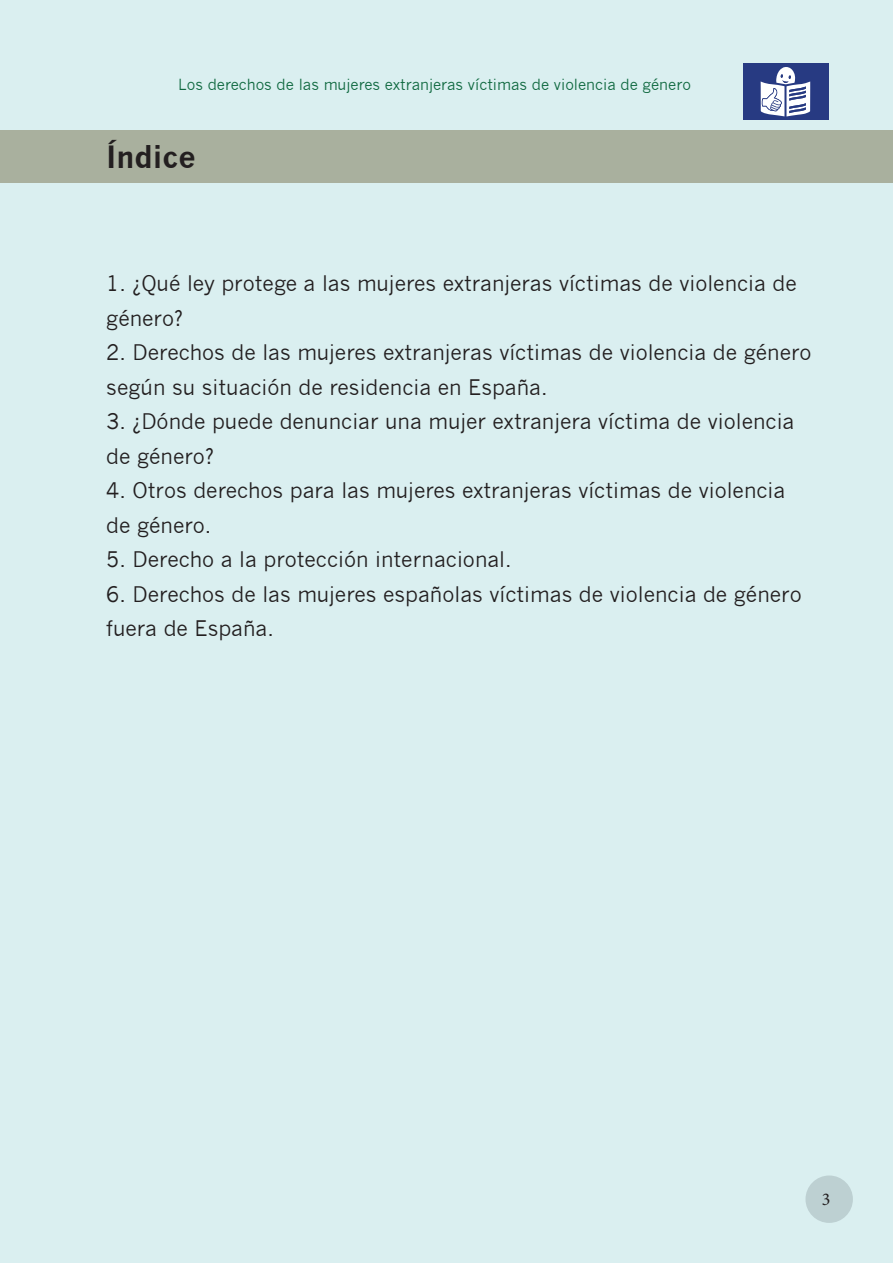
<style>
.page{position:relative;width:893px;height:1263px;background:#daeff0}
.page>*{position:absolute;margin:0;border:0;box-sizing:border-box;transform-origin:0 0}
.t1{font:700 30px "News Gothic";color:#231f20}
.t2{font:21px/34.5px "News Gothic";color:#231f20}
.t3{font:18px "Minion Pro";color:#231f20}
.t4{font:15px "News Gothic";color:#0e683f}
</style>
<div class="page">
<div style="left:805px;top:1175px;width:48px;height:48px;background:#bdd0d2;border-radius:50%"></div>
<div style="left:743px;top:64px;width:86px;height:56px;background:#273a82"></div>
<svg style="left:761px;top:67px;width:49px;height:50px"></svg>
<div style="left:0;top:131px;width:893px;height:52px;background:#a9b09e"></div>
<p class="t4" style="left:178px;top:76px;width:514px">Los derechos de las mujeres extranjeras víctimas de violencia de género</p>
<h1 class="t1" style="left:106px;top:139px;width:91px">Índice</h1>
<p class="t2" style="left:106px;top:266px;width:692px">1. ¿Qué ley protege a las mujeres extranjeras víctimas de violencia de género?</p>
<p class="t2" style="left:106px;top:335px;width:707px">2. Derechos de las mujeres extranjeras víctimas de violencia de género según su situación de residencia en España.</p>
<p class="t2" style="left:106px;top:404px;width:690px">3. ¿Dónde puede denunciar una mujer extranjera víctima de violencia de género?</p>
<p class="t2" style="left:106px;top:473px;width:680px">4. Otros derechos para las mujeres extranjeras víctimas de violencia de género.</p>
<p class="t2" style="left:106px;top:542px;width:407px">5. Derecho a la protección internacional.</p>
<p class="t2" style="left:106px;top:577px;width:697px">6. Derechos de las mujeres españolas víctimas de violencia de género fuera de España.</p>
<p class="t3" style="left:822px;top:1187px;width:10px">3</p>
</div>
